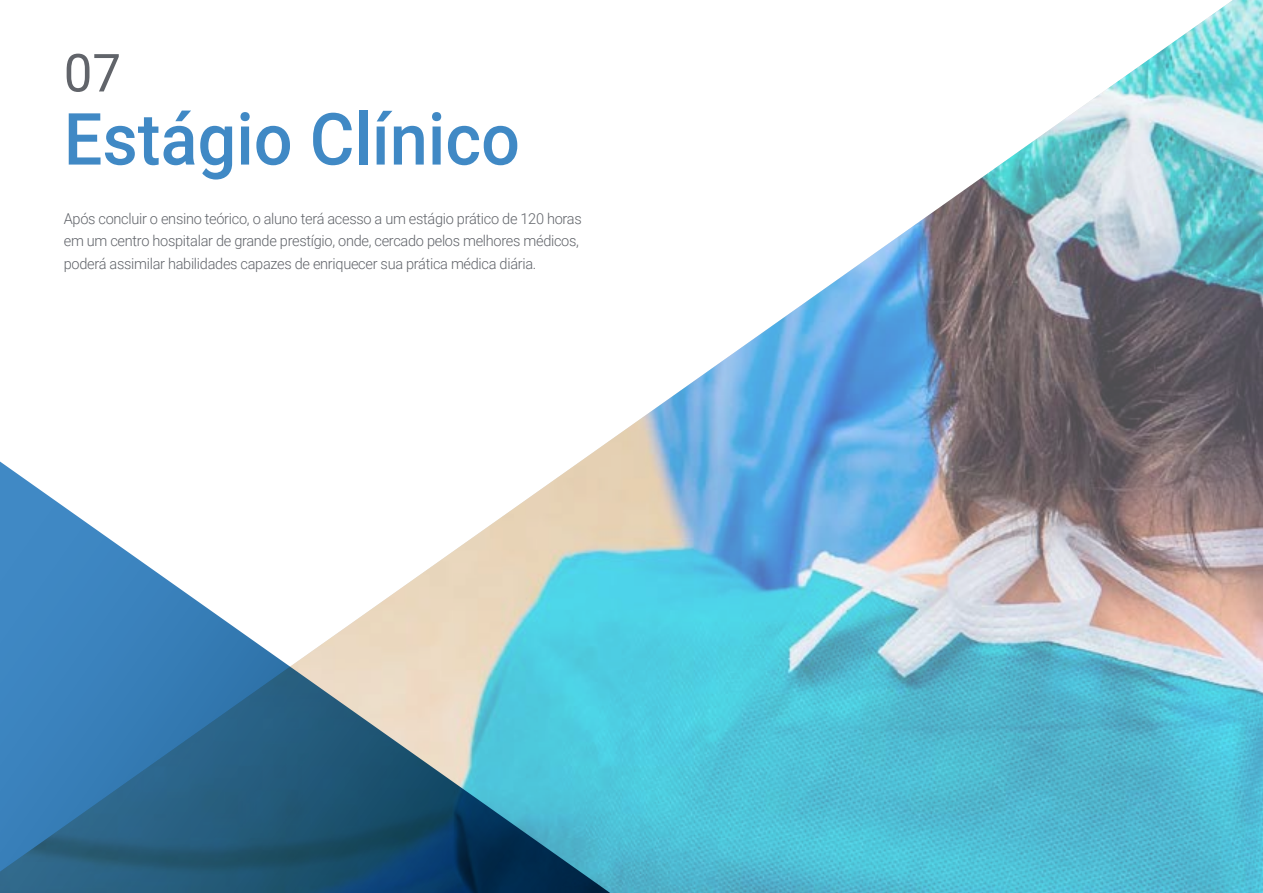
<style>
.page{position:relative;width:1263px;height:893px;background:#fff}
.page>*{position:absolute;margin:0;border:0;box-sizing:border-box;transform-origin:0 0}
.t1{font:500 72px "Roboto";color:#4089c5;scale:.95 1}
.t2{font:52.5px "Roboto";color:#61646a}
.t3{font:300 15px/22.5px "Roboto";letter-spacing:-.02em;color:#61646a}
</style>
<div class="page">
<img style="left:602px;top:0;width:661px;height:893px">
<svg style="left:0;top:446px;width:640px;height:447px"></svg>
<h2 class="t2" style="left:64px;top:36px;width:59px">07</h2>
<h1 class="t1" style="left:64px;top:89px;width:482px">Estágio Clínico</h1>
<p class="t3" style="left:64px;top:207px;width:519px">Após concluir o ensino teórico, o aluno terá acesso a um estágio prático de 120 horas em um centro hospitalar de grande prestígio, onde, cercado pelos melhores médicos, poderá assimilar habilidades capazes de enriquecer sua prática médica diária.</p>
</div>
